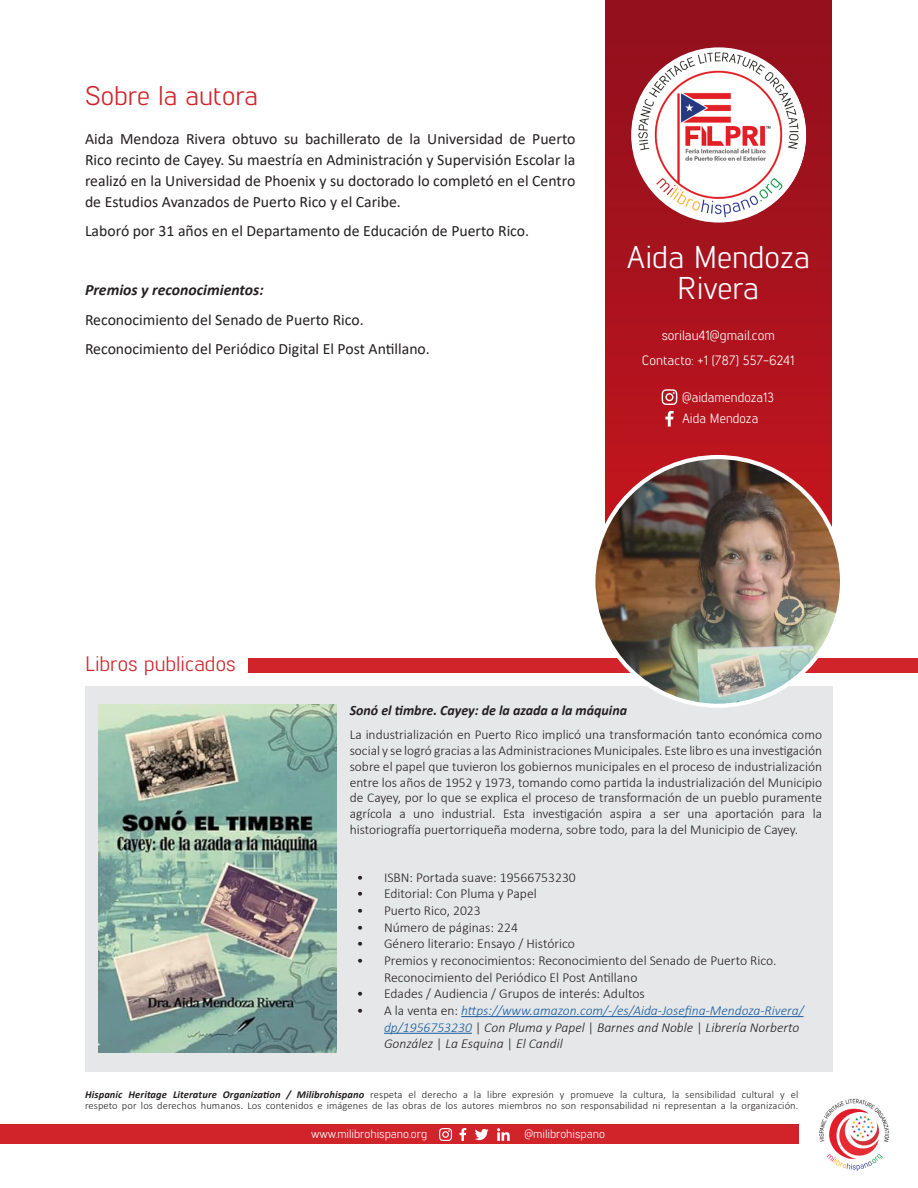
<style>
.page{position:relative;width:918px;height:1188px;background:#fff}
.page>*{position:absolute;margin:0;border:0;box-sizing:border-box;transform-origin:0 0}
.t1{font:31.5px/31.5px "Lintel";color:#fff;text-align:center}
.t2{font:27px "Lintel";color:#d1232a}
.t3{font:21px "Lintel";color:#d1232a}
.t4{font:15.75px/21px "Calibri";color:#231f20;text-align:justify}
.t5{font:italic 700 15.75px "Calibri";color:#231f20}
.t6{font:italic 700 14.25px "Calibri";color:#231f20}
.t7{font:300 13.65px/16.6px "Calibri";color:#231f20}
.t8{font:italic 300 13.65px/16.6px "Calibri";color:#175d9e}
.t9{font:300 13.5px/15.8px "Calibri";color:#231f20;text-align:justify}
.t10{font:13.5px "Lintel";color:#fff}
.t11{font:12px "Lintel";color:#fff}
.t12{font:300 10.5px/10.5px "Calibri";letter-spacing:.01em;color:#231f20}
.s1{font-style:normal;color:#231f20}
.s2{color:#231f20}
.s3{font-weight:700;font-style:italic}
</style>
<div class="page">
<div style="left:0;top:1124px;width:798px;height:20px;background:#d1232a"></div>
<img style="left:818px;top:1098px;width:73px;height:73px;border-radius:37px">
<svg style="left:439px;top:1128px;width:13px;height:13px"></svg>
<svg style="left:475px;top:1129px;width:14px;height:11px"></svg>
<svg style="left:459px;top:1128px;width:7px;height:13px"></svg>
<svg style="left:497px;top:1128px;width:13px;height:13px"></svg>
<div style="left:248px;top:659px;width:670px;height:14px;background:#d1232a"></div>
<div style="left:85px;top:687px;width:748px;height:385px;background:#e6e7e9"></div>
<hr style="left:461px;top:1016px;width:343px;height:1px;background:#175d9e">
<hr style="left:384px;top:1033px;width:88px;height:1px;background:#175d9e">
<img style="left:99px;top:704px;width:238px;height:349px">
<svg style="left:605px;top:0;width:227px;height:527px;background:#a9131e"></svg>
<img style="left:631px;top:47px;width:175px;height:176px;border-radius:88px">
<img style="left:593px;top:457px;width:249px;height:249px;border-radius:124px">
<svg style="left:661px;top:389px;width:16px;height:16px"></svg>
<svg style="left:665px;top:411px;width:9px;height:16px"></svg>
<p class="t2" style="left:85px;top:77px;width:175px">Sobre la autora</p>
<p class="t4" style="left:85px;top:128px;width:492px">Aida Mendoza Rivera obtuvo su bachillerato de la Universidad de Puerto Rico recinto de Cayey. Su maestría en Administración y Supervisión Escolar la realizó en la Universidad de Phoenix y su doctorado lo completó en el Centro de Estudios Avanzados de Puerto Rico y el Caribe.</p>
<p class="t4" style="left:85px;top:220px;width:446px">Laboró por 31 años en el Departamento de Educación de Puerto Rico.</p>
<p class="t5" style="left:85px;top:279px;width:180px">Premios y reconocimientos:</p>
<p class="t4" style="left:85px;top:309px;width:280px">Reconocimiento del Senado de Puerto Rico.</p>
<p class="t4" style="left:85px;top:338px;width:346px">Reconocimiento del Periódico Digital El Post Antillano.</p>
<p class="t1" style="left:627px;top:239px;width:185px">Aida Mendoza<br>Rivera</p>
<p class="t10" style="left:662px;top:326px;width:115px">sorilau41@gmail.com</p>
<p class="t10" style="left:642px;top:351px;width:154px">Contacto: +1 (787) 557-6241</p>
<p class="t10" style="left:682px;top:388px;width:94px">@aidamendoza13</p>
<p class="t10" style="left:682px;top:409px;width:78px">Aida Mendoza</p>
<p class="t3" style="left:85px;top:649px;width:152px">Libros publicados</p>
<p class="t6" style="left:350px;top:700px;width:279px">Sonó el timbre. Cayey: de la azada a la máquina</p>
<p class="t9" style="left:350px;top:727px;width:474px">La industrialización en Puerto Rico implicó una transformación tanto económica como social y se logró gracias a las Administraciones Municipales. Este libro es una investigación sobre el papel que tuvieron los gobiernos municipales en el proceso de industrialización entre los años de 1952 y 1973, tomando como partida la industrialización del Municipio de Cayey, por lo que se explica el proceso de transformación de un pueblo puramente agrícola a uno industrial. Esta investigación aspira a ser una aportación para la historiografía puertorriqueña moderna, sobre todo, para la del Municipio de Cayey.</p>
<p class="t7" style="left:357px;top:869px;width:221px">• ISBN: Portada suave: 19566753230</p>
<p class="t7" style="left:357px;top:885px;width:181px">• Editorial: Con Pluma y Papel</p>
<p class="t7" style="left:357px;top:902px;width:125px">• Puerto Rico, 2023</p>
<p class="t7" style="left:357px;top:919px;width:163px">• Número de páginas: 224</p>
<p class="t7" style="left:357px;top:935px;width:220px">• Género literario: Ensayo / Histórico</p>
<p class="t7" style="left:384px;top:952px;width:394px;text-indent:-27px">• Premios y reconocimientos: Reconocimiento del Senado de Puerto Rico.<br>Reconocimiento del Periódico El Post Antillano</p>
<p class="t7" style="left:357px;top:985px;width:290px">• Edades / Audiencia / Grupos de interés: Adultos</p>
<p class="t8" style="left:384px;top:1002px;width:421px;text-indent:-27px"><span class="s1">• A la venta en:</span> https://www.amazon.com/-/es/Aida-Josefina-Mendoza-Rivera/ dp/1956753230 <span class="s1">|</span> <span class="s2">Con Pluma y Papel</span> <span class="s1">|</span> <span class="s2">Barnes and Noble</span> <span class="s1">|</span> <span class="s2">Librería Norberto<br>González</span> <span class="s1">|</span> <span class="s2">La Esquina</span> <span class="s1">|</span> <span class="s2">El Candil</span></p>
<p class="t12" style="left:85px;top:1089px;width:715px"><span class="s3">Hispanic Heritage Literature Organization / Milibrohispano</span> respeta el derecho a la libre expresión y promueve la cultura, la sensibilidad cultural y el respeto por los derechos humanos. Los contenidos e imágenes de las obras de los autores miembros no son responsabilidad ni representan a la organización.</p>
<p class="t11" style="left:311px;top:1126px;width:118px">www.milibrohispano.org</p>
<p class="t11" style="left:524px;top:1126px;width:82px">@milibrohispano</p>
</div>
